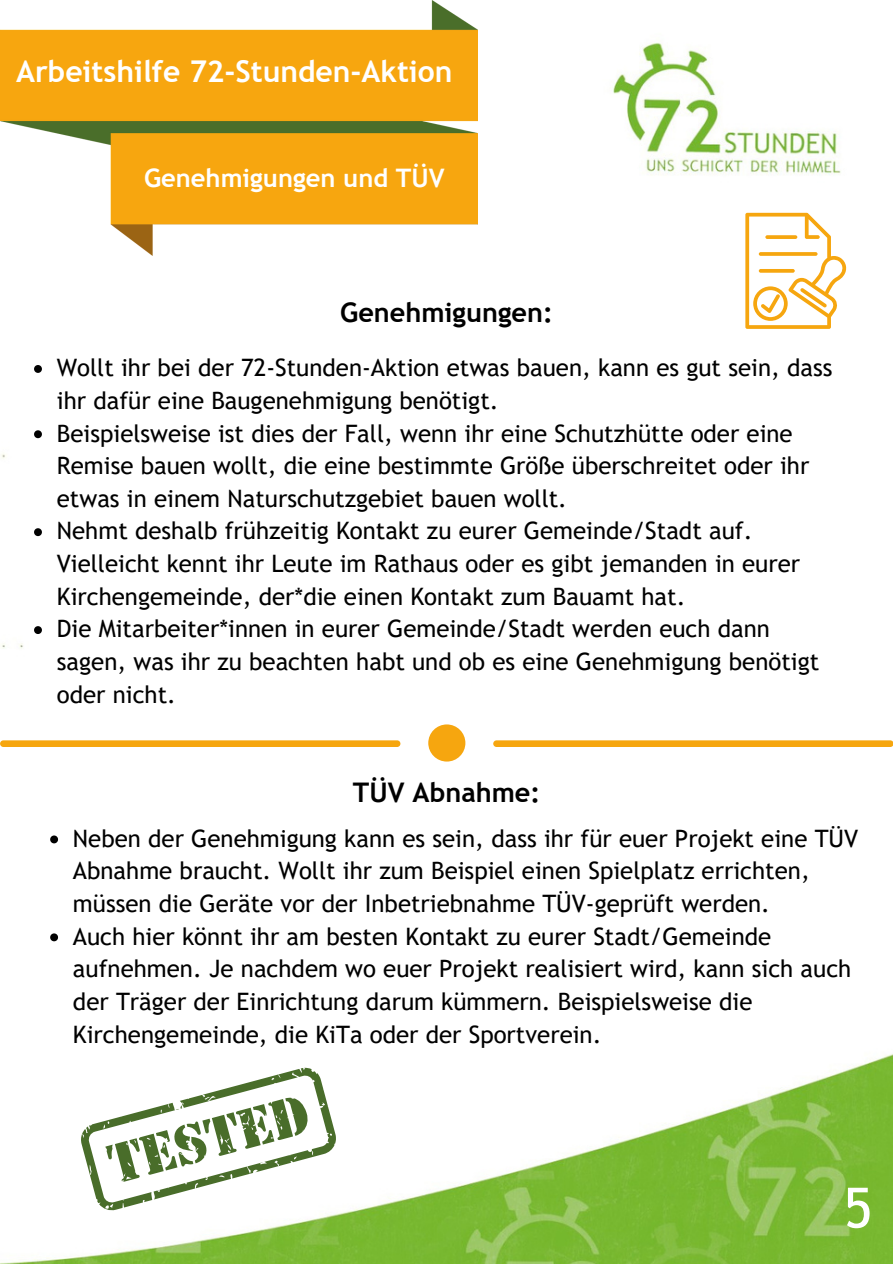
<style>
.page{position:relative;width:893px;height:1264px;background:#fff}
.page>*{position:absolute;margin:0;border:0;box-sizing:border-box;transform-origin:0 0}
.t1{font:55.65px "Trebuchet MS";color:#fff}
.t2{font:700 30px "Trebuchet MS";color:#fff}
.t3{font:700 27px "Trebuchet MS";color:#000}
.t4{font:700 25.5px "Trebuchet MS";color:#fff}
.t5{font:24px/32.7px "Trebuchet MS";color:#000}
</style>
<div class="page">
<img style="left:0;top:29px;width:892px;height:1234px">
<img style="left:0;top:0;width:477px;height:255px">
<svg style="left:34px;top:365px;width:8px;height:8px"></svg>
<svg style="left:34px;top:430px;width:8px;height:8px"></svg>
<svg style="left:34px;top:528px;width:8px;height:8px"></svg>
<svg style="left:34px;top:626px;width:8px;height:8px"></svg>
<div style="left:493px;top:740px;width:399px;height:7px;background:#f6a60f;border-radius:3px"></div>
<div style="left:0;top:740px;width:400px;height:7px;background:#f6a60f;border-radius:3px"></div>
<div style="left:428px;top:724px;width:37px;height:37px;background:#f6a60f;border-radius:50%"></div>
<svg style="left:745px;top:213px;width:101px;height:116px"></svg>
<svg style="left:81px;top:1067px;width:259px;height:145px"></svg>
<svg style="left:50px;top:835px;width:8px;height:8px"></svg>
<svg style="left:50px;top:933px;width:8px;height:8px"></svg>
<p class="t2" style="left:16px;top:54px;width:438px">Arbeitshilfe 72-Stunden-Aktion</p>
<p class="t4" style="left:144px;top:163px;width:302px">Genehmigungen und TÜV</p>
<p class="t3" style="left:340px;top:296px;width:214px">Genehmigungen:</p>
<h1 class="t5" style="left:57px;top:351px;width:777px">Wollt ihr bei der 72-Stunden-Aktion etwas bauen, kann es gut sein, dass ihr dafür eine Baugenehmigung benötigt.</h1>
<h2 class="t5" style="left:57px;top:416px;width:754px">Beispielsweise ist dies der Fall, wenn ihr eine Schutzhütte oder eine<br>Remise bauen wollt, die eine bestimmte Größe überschreitet oder ihr etwas in einem Naturschutzgebiet bauen wollt.</h2>
<h1 class="t5" style="left:57px;top:514px;width:744px">Nehmt deshalb frühzeitig Kontakt zu eurer Gemeinde/Stadt auf.<br>Vielleicht kennt ihr Leute im Rathaus oder es gibt jemanden in eurer<br>Kirchengemeinde, der*die einen Kontakt zum Bauamt hat.</h1>
<p class="t5" style="left:57px;top:612px;width:763px">Die Mitarbeiter*innen in eurer Gemeinde/Stadt werden euch dann sagen, was ihr zu beachten habt und ob es eine Genehmigung benötigt oder nicht.</p>
<p class="t3" style="left:353px;top:776px;width:189px">TÜV Abnahme:</p>
<p class="t5" style="left:73px;top:821px;width:786px">Neben der Genehmigung kann es sein, dass ihr für euer Projekt eine TÜV<br>Abnahme braucht. Wollt ihr zum Beispiel einen Spielplatz errichten, müssen die Geräte vor der Inbetriebnahme TÜV-geprüft werden.</p>
<h1 class="t5" style="left:73px;top:919px;width:779px">Auch hier könnt ihr am besten Kontakt zu eurer Stadt/Gemeinde aufnehmen. Je nachdem wo euer Projekt realisiert wird, kann sich auch der Träger der Einrichtung darum kümmern. Beispielsweise die Kirchengemeinde, die KiTa oder der Sportverein.</h1>
<p class="t1" style="left:843px;top:1175px;width:31px">5</p>
</div>
